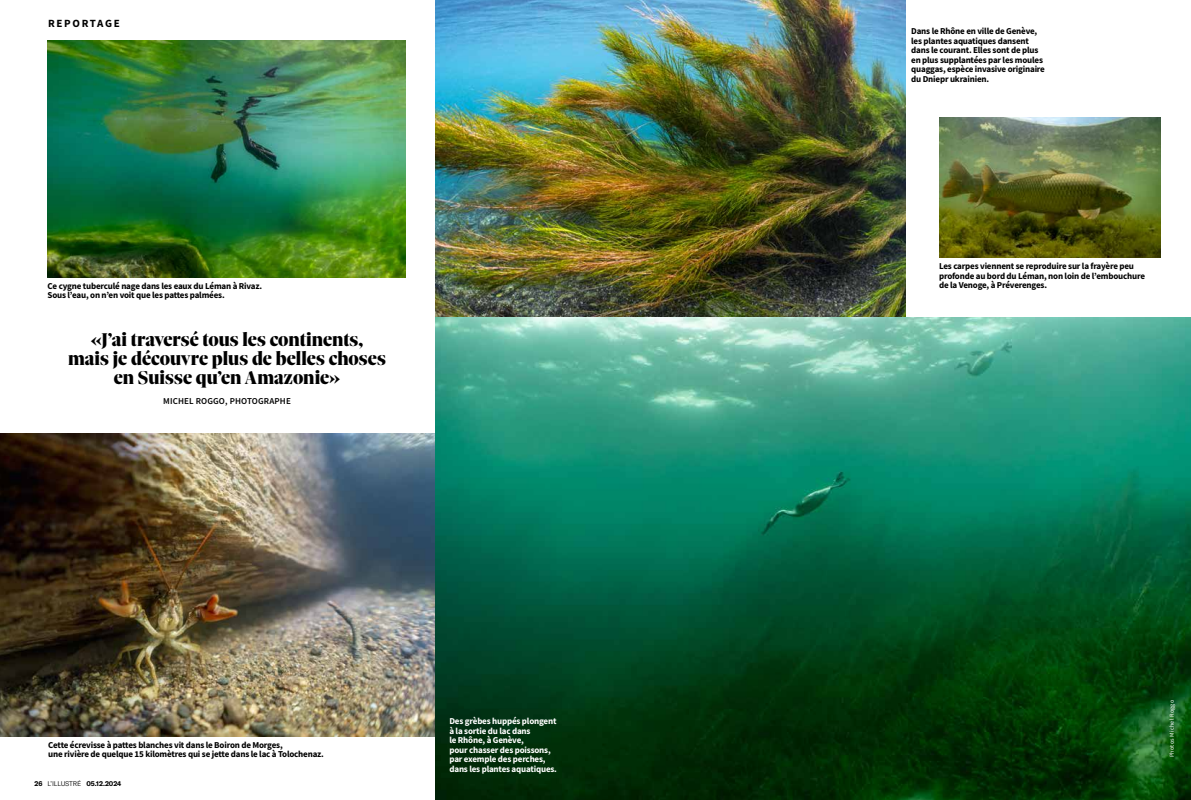
<style>
.page{position:relative;width:1191px;height:800px;background:#fff}
.page>*{position:absolute;margin:0;border:0;box-sizing:border-box;transform-origin:0 0}
.t1{font:900 20px/19px "Sole Serif Big Display";color:#000;text-align:center}
.t2{font:700 11px "Source Sans Pro";letter-spacing:.15em;color:#000}
.t3{font:700 9px/9.5px "Source Sans Pro";letter-spacing:-.02em;color:#000}
.t4{font:700 9px/9.5px "Source Sans Pro";letter-spacing:-.02em;color:#fff}
.t5{font:600 9px "Source Sans Pro";letter-spacing:.015em;color:#000}
.t6{font:700 6.7px "GT America";letter-spacing:-.01em;color:#000}
.t7{font:6px "Source Sans Pro";letter-spacing:.05em;color:#fff}
.s1{font-weight:300}
</style>
<div class="page">
<img style="left:0;top:433px;width:435px;height:303px">
<img style="left:435px;top:0;width:470px;height:317px">
<img style="left:939px;top:117px;width:221px;height:140px">
<img style="left:48px;top:41px;width:358px;height:236px">
<img style="left:435px;top:317px;width:756px;height:482px">
<p class="t2" style="left:48px;top:16px;width:73px">REPORTAGE</p>
<p class="t3" style="left:911px;top:26px;width:135px">Dans le Rhône en ville de Genève, les plantes aquatiques dansent dans le courant. Elles sont de plus en plus supplantées par les moules quaggas, espèce invasive originaire du Dniepr ukrainien.</p>
<p class="t3" style="left:939px;top:261px;width:207px">Les carpes viennent se reproduire sur la frayère peu profonde au bord du Léman, non loin de l’embouchure</p>
<p class="t3" style="left:48px;top:281px;width:216px">Ce cygne tuberculé nage dans les eaux du Léman à Rivaz.</p>
<p class="t3" style="left:939px;top:280px;width:109px">de la Venoge, à Préverenges.</p>
<p class="t3" style="left:48px;top:290px;width:179px">Sous l’eau, on n’en voit que les pattes palmées.</p>
<h1 class="t1" style="left:68px;top:329px;width:319px">«J’ai traversé tous les continents, mais je découvre plus de belles choses en Suisse qu’en Amazonie»</h1>
<p class="t5" style="left:163px;top:395px;width:129px">MICHEL ROGGO, PHOTOGRAPHE</p>
<p class="t3" style="left:48px;top:739px;width:277px">Cette écrevisse à pattes blanches vit dans le Boiron de Morges,<br>une rivière de quelque 15 kilomètres qui se jette dans le lac à Tolochenaz.</p>
<p class="t6" style="left:35px;top:779px;width:88px">26 <span class="s1">L’ILLUSTRÉ</span> 05.12.2024</p>
<p class="t4" style="left:449px;top:716px;width:109px">Des grèbes huppés plongent à la sortie du lac dans<br>le Rhône, à Genève,<br>pour chasser des poissons, par exemple des perches, dans les plantes aquatiques.</p>
<p class="t7" style="left:1168px;top:757px;width:59px;rotate:-90deg">Photos Michel Roggo</p>
</div>
